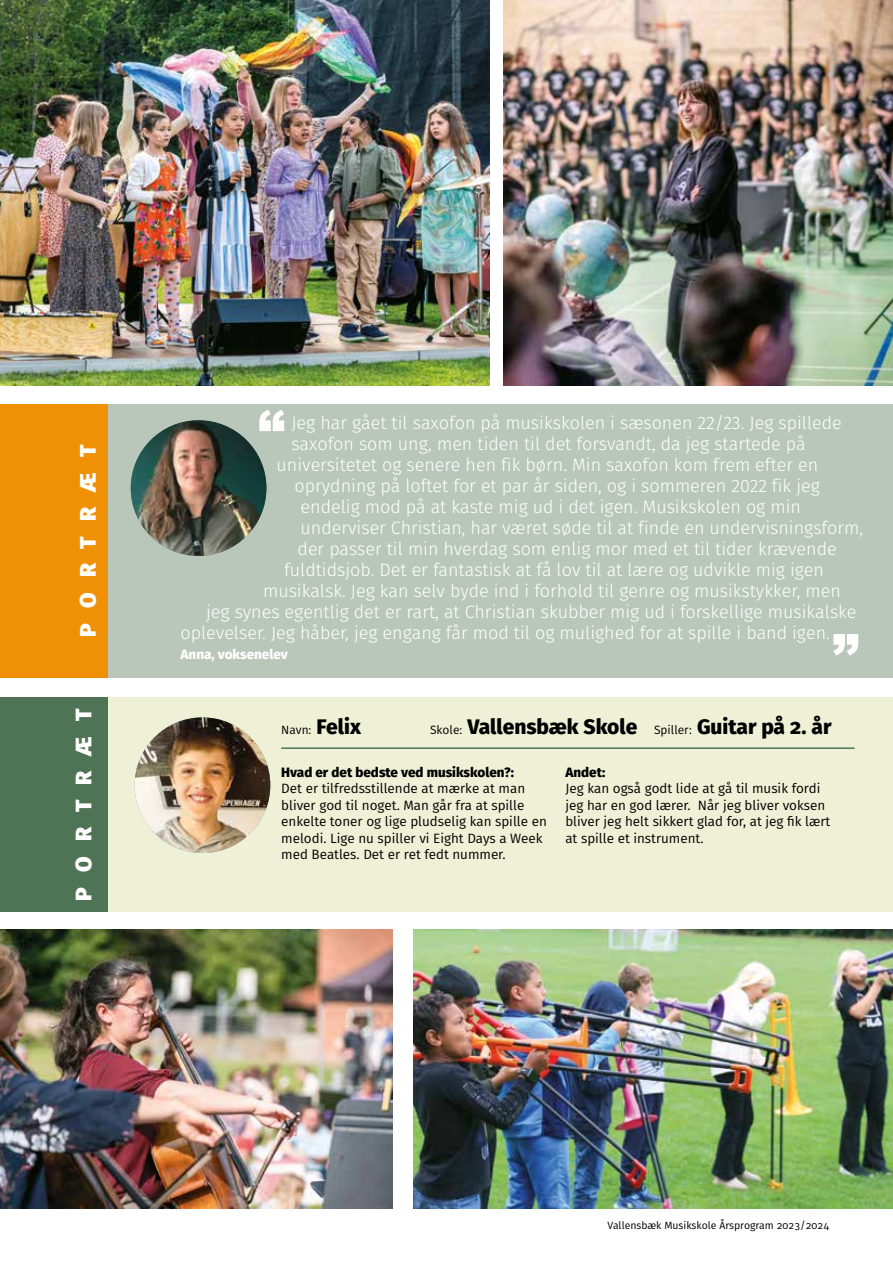
<style>
.page{position:relative;width:893px;height:1263px;background:#fff}
.page>*{position:absolute;margin:0;border:0;box-sizing:border-box;transform-origin:0 0}
.t1{font:900 54px "Arial";color:#fff}
.t2{font:800 22.5px "Fira Sans";letter-spacing:.67em;color:#fff}
.t3{font:800 21px "Fira Sans";color:#000}
.t4{font:300 18px "Fira Sans";color:#fff}
.t5{font:13.5px/16.5px "Fira Sans";color:#000}
.t6{font:800 13.5px "Fira Sans";color:#000}
.t7{font:800 13.5px "Fira Sans";color:#fff}
.t8{font:12px "Fira Sans";color:#000}
.t9{font:10.5px "Fira Sans";color:#000}
.s1{font-weight:800;font-size:21px}
.s2{font-weight:400;font-size:12px}
</style>
<div class="page">
<img style="left:0;top:0;width:489px;height:386px">
<img style="left:413px;top:929px;width:480px;height:280px">
<img style="left:503px;top:0;width:390px;height:386px">
<div style="left:0;top:404px;width:893px;height:274px;background:#b9c7bb"></div>
<div style="left:0;top:698px;width:893px;height:214px;background:#eff1d6"></div>
<div style="left:0;top:404px;width:107px;height:273px;background:#f09004"></div>
<svg style="left:833px;top:634px;width:25px;height:21px"></svg>
<img style="left:131px;top:420px;width:135px;height:136px;border-radius:68px">
<img style="left:0;top:929px;width:393px;height:280px">
<div style="left:0;top:698px;width:107px;height:214px;background:#4f7355"></div>
<img style="left:135px;top:717px;width:135px;height:136px;border-radius:68px">
<hr style="left:281px;top:747px;width:574px;height:2px;background:#4f7355">
<p class="t2" style="left:68px;top:637px;width:193px;rotate:-90deg">PORTRÆT</p>
<h1 class="t1" style="left:258px;top:390px;width:28px">“</h1>
<p class="t4" style="left:291px;top:410px;width:552px">Jeg har gået til saxofon på musikskolen i sæsonen 22/23. Jeg spillede</p>
<p class="t4" style="left:291px;top:431px;width:516px">saxofon som ung, men tiden til det forsvandt, da jeg startede på</p>
<p class="t4" style="left:277px;top:452px;width:543px">universitetet og senere hen fik børn. Min saxofon kom frem efter en</p>
<p class="t4" style="left:295px;top:473px;width:527px">oprydning på loftet for et par år siden, og i sommeren 2022 fik jeg</p>
<p class="t4" style="left:301px;top:494px;width:502px">endelig mod på at kaste mig ud i det igen. Musikskolen og min</p>
<p class="t4" style="left:301px;top:515px;width:564px">underviser Christian, har været søde til at finde en undervisningsform,</p>
<p class="t4" style="left:298px;top:536px;width:541px">der passer til min hverdag som enlig mor med et til tider krævende</p>
<p class="t4" style="left:284px;top:557px;width:541px">fuldtidsjob. Det er fantastisk at få lov til at lære og udvikle mig igen</p>
<p class="t4" style="left:263px;top:578px;width:579px">musikalsk. Jeg kan selv byde ind i forhold til genre og musikstykker, men</p>
<p class="t4" style="left:206px;top:599px;width:652px">jeg synes egentlig det er rart, at Christian skubber mig ud i forskellige musikalske</p>
<p class="t4" style="left:181px;top:620px;width:651px">oplevelser. Jeg håber, jeg engang får mod til og mulighed for at spille i band igen.</p>
<p class="t7" style="left:181px;top:642px;width:109px">Anna, voksenelev</p>
<p class="t2" style="left:64px;top:900px;width:193px;rotate:-90deg">PORTRÆT</p>
<p class="t8" style="left:281px;top:721px;width:81px">Navn: <span class="s1">Felix</span></p>
<p class="t3" style="left:430px;top:708px;width:403px"><span class="s2">Skole:</span> Vallensbæk Skole <span class="s2">Spiller:</span> Guitar på 2. år</p>
<p class="t6" style="left:281px;top:760px;width:234px">Hvad er det bedste ved musikskolen?:</p>
<p class="t5" style="left:281px;top:780px;width:267px">Det er tilfredsstillende at mærke at man bliver god til noget. Man går fra at spille enkelte toner og lige pludselig kan spille en melodi. Lige nu spiller vi Eight Days a Week med Beatles. Det er ret fedt nummer.</p>
<p class="t6" style="left:565px;top:760px;width:41px">Andet:</p>
<p class="t5" style="left:565px;top:780px;width:266px">Jeg kan også godt lide at gå til musik fordi jeg har en god lærer. Når jeg bliver voksen bliver jeg helt sikkert glad for, at jeg fik lært at spille et instrument.</p>
<p class="t9" style="left:608px;top:1218px;width:223px">Vallensbæk Musikskole Årsprogram 2023/2024</p>
</div>
